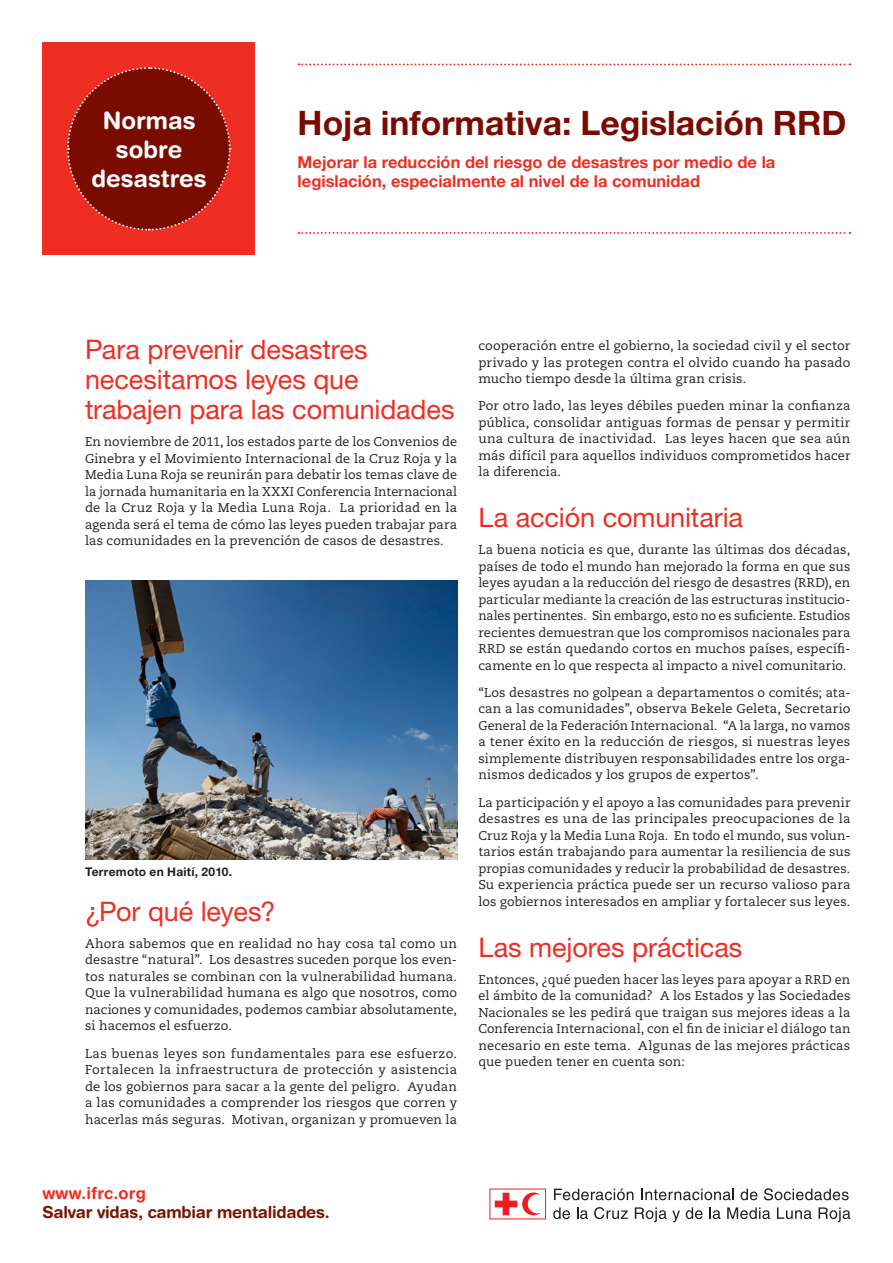
<style>
.page{position:relative;width:893px;height:1263px;background:#fff}
.page>*{position:absolute;margin:0;border:0;box-sizing:border-box;transform-origin:0 0}
.Project_title{font:700 33.75px "Helvetica Neue LT Std";color:#790b00}
.Heading_1{font:27px/29.7px "Helvetica Neue LT Std";letter-spacing:-.005em;color:#ee2e22}
.Document_type{font:700 24px/28.8px "Helvetica Rounded LT Std";color:#fff;text-align:center}
.t1{font:700 16.65px "Helvetica Rounded LT Std";letter-spacing:-.015em;color:#791500}
.t2{font:700 16.65px "Helvetica Rounded LT Std";letter-spacing:.01em;color:#ee2e22}
.Project_subtitle{font:700 16.5px/19.8px "Helvetica Neue LT Std";color:#ee2e22}
.t3{font:12.75px/16.5px "Caecilia LT Std";letter-spacing:.01em;color:#231f20;text-align:justify}
.t4{font:700 12px "Helvetica Neue LT Std";letter-spacing:.02em;color:#231f20}
.t5{font:4.95px "Helvetica Neue LT Std";color:#fff}
</style>
<div class="page">
<div style="left:43px;top:43px;width:212px;height:212px;background:#ee2e22"></div>
<svg style="left:67px;top:67px;width:165px;height:164px"></svg>
<svg style="left:554px;top:1188px;width:79px;height:12px"></svg>
<svg style="left:641px;top:1189px;width:93px;height:11px"></svg>
<svg style="left:741px;top:1189px;width:16px;height:11px"></svg>
<svg style="left:764px;top:1188px;width:85px;height:12px"></svg>
<svg style="left:553px;top:1207px;width:17px;height:12px"></svg>
<svg style="left:577px;top:1207px;width:11px;height:12px"></svg>
<svg style="left:594px;top:1207px;width:34px;height:12px"></svg>
<svg style="left:635px;top:1207px;width:45px;height:15px"></svg>
<svg style="left:686px;top:1207px;width:17px;height:12px"></svg>
<svg style="left:709px;top:1207px;width:12px;height:12px"></svg>
<svg style="left:727px;top:1207px;width:43px;height:12px"></svg>
<svg style="left:777px;top:1207px;width:35px;height:12px"></svg>
<svg style="left:819px;top:1207px;width:31px;height:15px"></svg>
<svg style="left:495px;top:1192px;width:46px;height:23px"></svg>
<svg style="left:299px;top:232px;width:551px;height:2px"></svg>
<svg style="left:299px;top:64px;width:551px;height:1px"></svg>
<img style="left:85px;top:580px;width:372px;height:279px">
<p class="Document_type" style="left:91px;top:106px;width:117px">Normas sobre desastres</p>
<p class="Project_title" style="left:298px;top:102px;width:550px">Hoja informativa: Legislación RRD</p>
<p class="Project_subtitle" style="left:298px;top:151px;width:479px">Mejorar la reducción del riesgo de desastres por medio de la legislación, especialmente al nivel de la comunidad</p>
<p class="Heading_1" style="left:85px;top:335px;width:371px">Para prevenir desastres necesitamos leyes que trabajen para las comunidades</p>
<p class="t3" style="left:85px;top:434px;width:374px">En noviembre de 2011, los estados parte de los Convenios de Ginebra y el Movimiento Internacional de la Cruz Roja y la Media Luna Roja se reunirán para debatir los temas clave de la jornada humanitaria en la XXXI Conferencia Internacional de la Cruz Roja y la Media Luna Roja. La prioridad en la agenda será el tema de cómo las leyes pueden trabajar para las comunidades en la prevención de casos de desastres.</p>
<p class="t5" style="left:88px;top:856px;width:25px;rotate:-90deg">Jakob Dall</p>
<p class="t4" style="left:85px;top:864px;width:149px">Terremoto en Haití, 2010.</p>
<p class="Heading_1" style="left:85px;top:896px;width:192px">¿Por qué leyes?</p>
<p class="t3" style="left:85px;top:935px;width:374px">Ahora sabemos que en realidad no hay cosa tal como un desastre “natural”. Los desastres suceden porque los even&shy;tos naturales se combinan con la vulnerabilidad humana.<br>Que la vulnerabilidad humana es algo que nosotros, como naciones y comunidades, podemos cambiar absolutamente, si hacemos el esfuerzo.</p>
<p class="t3" style="left:85px;top:1045px;width:374px">Las buenas leyes son fundamentales para ese esfuerzo.<br>Fortalecen la infraestructura de protección y asistencia de los gobiernos para sacar a la gente del peligro. Ayudan a las comunidades a comprender los riesgos que corren y hacerlas más seguras. Motivan, organizan y promueven la</p>
<p class="t3" style="left:478px;top:338px;width:374px">cooperación entre el gobierno, la sociedad civil y el sector privado y las protegen contra el olvido cuando ha pasado mucho tiempo desde la última gran crisis.</p>
<p class="t3" style="left:478px;top:398px;width:374px">Por otro lado, las leyes débiles pueden minar la confianza pública, consolidar antiguas formas de pensar y permitir una cultura de inactividad. Las leyes hacen que sea aún más difícil para aquellos individuos comprometidos hacer la diferencia.</p>
<p class="Heading_1" style="left:478px;top:502px;width:266px">La acción comunitaria</p>
<p class="t3" style="left:478px;top:542px;width:374px">La buena noticia es que, durante las últimas dos décadas, países de todo el mundo han mejorado la forma en que sus leyes ayudan a la reducción del riesgo de desastres (RRD), en particular mediante la creación de las estructuras institucio&shy;nales pertinentes. Sin embargo, esto no es suficiente. Estudios recientes demuestran que los compromisos nacionales para RRD se están quedando cortos en muchos países, específi&shy;camente en lo que respecta al impacto a nivel comunitario.</p>
<p class="t3" style="left:478px;top:684px;width:374px">“Los desastres no golpean a departamentos o comités; ata&shy;can a las comunidades”, observa Bekele Geleta, Secretario General de la Federación Internacional. “A la larga, no vamos a tener éxito en la reducción de riesgos, si nuestras leyes simplemente distribuyen responsabilidades entre los orga&shy;nismos dedicados y los grupos de expertos”.</p>
<p class="t3" style="left:478px;top:794px;width:374px">La participación y el apoyo a las comunidades para prevenir desastres es una de las principales preocupaciones de la Cruz Roja y la Media Luna Roja. En todo el mundo, sus volun&shy;tarios están trabajando para aumentar la resiliencia de sus propias comunidades y reducir la probabilidad de desastres.<br>Su experiencia práctica puede ser un recurso valioso para los gobiernos interesados en ampliar y fortalecer sus leyes.</p>
<p class="Heading_1" style="left:478px;top:932px;width:266px">Las mejores prácticas</p>
<p class="t3" style="left:478px;top:971px;width:374px">Entonces, ¿qué pueden hacer las leyes para apoyar a RRD en el ámbito de la comunidad? A los Estados y las Sociedades Nacionales se les pedirá que traigan sus mejores ideas a la Conferencia Internacional, con el fin de iniciar el diálogo tan necesario en este tema. Algunas de las mejores prácticas que pueden tener en cuenta son:</p>
<p class="t2" style="left:43px;top:1182px;width:105px">www.ifrc.org</p>
<p class="t1" style="left:43px;top:1202px;width:289px">Salvar vidas, cambiar mentalidades.</p>
</div>
